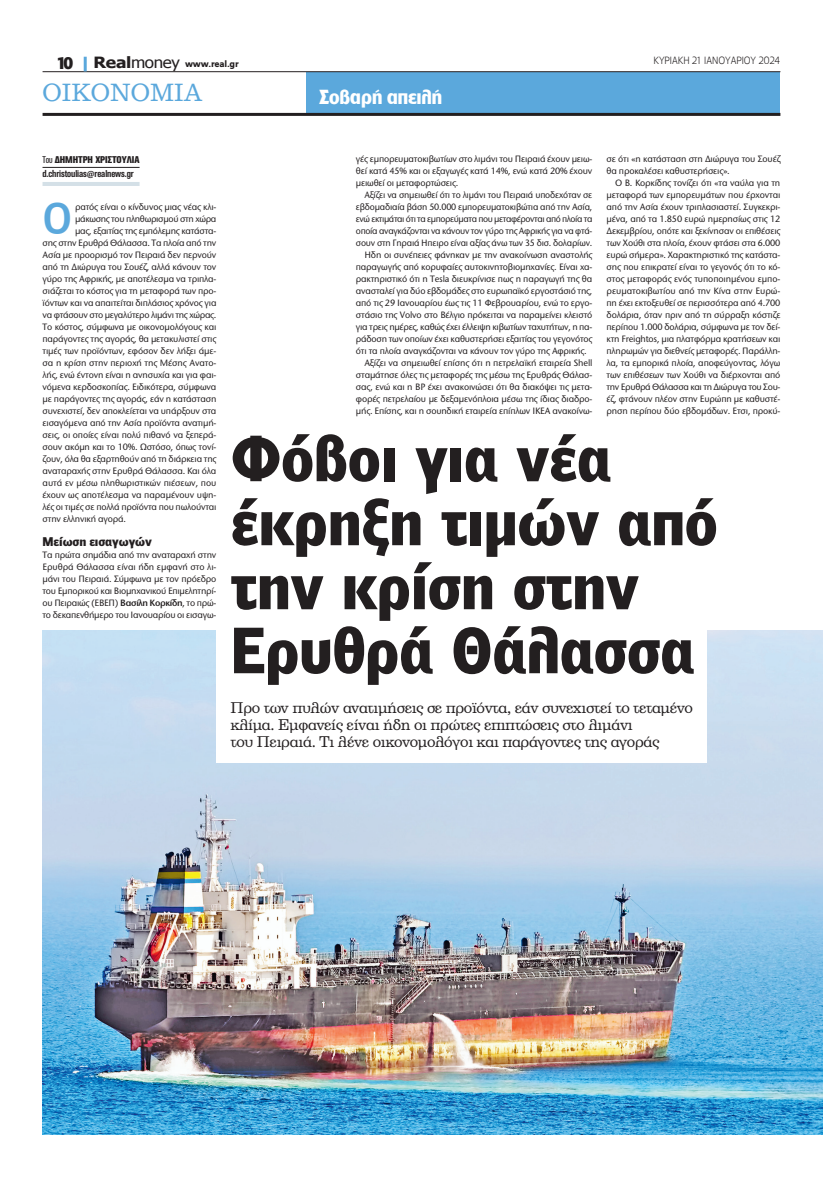
<style>
.page{position:relative;width:823px;height:1191px;background:#fff}
.page>*{position:absolute;margin:0;border:0;box-sizing:border-box;transform-origin:0 0}
.t1{font:900 62px/64px "PF Bell Gothic Text";letter-spacing:-.01em;color:#231f20;scale:.96 1}
.t2{font:500 42px "PF Lounge";color:#5ba8dc}
.t3{font:24px "PF Clarendon";color:#5ba8dc;scale:.96 1}
.t4{font:700 19px "PF Lounge";color:#fff}
.t5{font:700 16px "PF Lounge";color:#231f20}
.t6{font:15px/17px "PF Clarendon";letter-spacing:-.02em;color:#231f20}
.t7{font:900 12px "PF Bell Gothic Text";letter-spacing:-.005em;color:#231f20}
.t8{font:700 10px "PF Akzidenz Text Cond";letter-spacing:-.01em;color:#231f20}
.t9{font:300 10px "PF Lounge";letter-spacing:-.005em;color:#231f20;scale:.96 1}
.t10{font:900 10px "PF Akzidenz Text Cond";letter-spacing:-.01em;color:#231f20}
.t11{font:500 9.6px/12px "Stone Sans ITC Hel";letter-spacing:-.02em;color:#231f20;text-align:justify}
.t12{font:500 9.6px "Stone Sans ITC Hel";letter-spacing:-.02em;color:#231f20;scale:.95 1}
.t13{font:500 9.6px "Stone Sans ITC Hel";letter-spacing:-.04em;color:#231f20;scale:.95 1}
.t14{font:900 9px "PF Catalog";letter-spacing:-.02em;color:#231f20;scale:.96 1}
.s1{font-family:"Tahoma";font-weight:700;font-size:15.5px}
.s2{font-family:"Tahoma";font-weight:400;font-size:15.5px}
.s3{font-weight:400}
.s4{font-weight:600}
</style>
<div class="page">
<div style="left:306px;top:72px;width:474px;height:41px;background:#5ba8dc"></div>
<hr style="left:43px;top:71px;width:737px;height:1px;background:#231f20">
<hr style="left:43px;top:113px;width:737px;height:3px;background:#231f20">
<hr style="left:84px;top:57px;width:3px;height:14px;background:#5ba8dc">
<hr style="left:42px;top:167px;width:97px;height:1px;background:#231f20">
<hr style="left:42px;top:182px;width:97px;height:4px;background:#d4e0e7">
<img style="left:43px;top:630px;width:779px;height:504px">
<div style="left:216px;top:582px;width:491px;height:180px;background:#fff"></div>
<p class="t14" style="left:94px;top:59px;width:153px"><span class="s1">Real</span><span class="s2">money</span> www.real.gr</p>
<p class="t9" style="left:653px;top:55px;width:81px">κυριακη 21 ΙΑΝΟΥΑΡΙ</p>
<p class="t9" style="left:743px;top:55px;width:40px">ΟΥ 2024</p>
<h3 class="t5" style="left:57px;top:54px;width:18px">10</h3>
<h3 class="t3" style="left:43px;top:80px;width:168px">OIKONOMIA</h3>
<h3 class="t4" style="left:319px;top:86px;width:124px">Σοβαρή απειλή</h3>
<p class="t10" style="left:42px;top:154px;width:98px"><span class="s3">Του</span> ΔΗΜΗΤΡΗ ΧΡΙΣΤΟΥΛΙΑ</p>
<p class="t11" style="left:356px;top:153px;width:238px">γές εμπορευματοκιβωτίων στο λιμάνι του Πειραιά έχουν μειω&shy;θεί κατά 45% και οι εξαγωγές κατά 14%, ενώ κατά 20% έχουν μειωθεί οι μεταφορτώσεις.</p>
<p class="t12" style="left:364px;top:189px;width:241px">Αξίζει να σημειωθεί ότι το λιμάνι του Πειραιά υποδεχόταν σε</p>
<p class="t12" style="left:356px;top:201px;width:250px">εβδομαδιαία βάση 50.000 εμπορευματοκιβώτια από την Ασία,</p>
<p class="t13" style="left:356px;top:213px;width:250px">ενώ εκτιμάται ότι τα εμπορεύματα που μεταφέρονται από πλοία τα</p>
<p class="t12" style="left:356px;top:225px;width:250px">οποία αναγκάζονται να κάνουν τον γύρο της Αφρικής για να φτά-</p>
<p class="t12" style="left:356px;top:237px;width:250px">σουν στη Γηραιά Ηπειρο είναι αξίας άνω των 35 δισ. δολαρίων.</p>
<p class="t11" style="left:364px;top:249px;width:229px">Ηδη οι συνέπειες φάνηκαν με την ανακοίνωση αναστολής</p>
<p class="t11" style="left:356px;top:261px;width:238px">παραγωγής από κορυφαίες αυτοκινητοβιομηχανίες. Είναι χα-</p>
<p class="t11" style="left:356px;top:273px;width:238px">ρακτηριστικό ότι η Tesla διευκρίνισε πως η παραγωγή της θα</p>
<p class="t11" style="left:356px;top:285px;width:238px">ανασταλεί για δύο εβδομάδες στο ευρωπαϊκό εργοστάσιό της,</p>
<p class="t11" style="left:356px;top:297px;width:238px">από τις 29 Ιανουαρίου έως τις 11 Φεβρουαρίου, ενώ το εργο-</p>
<p class="t11" style="left:356px;top:309px;width:238px">στάσιο της Volvo στο Βέλγιο πρόκειται να παραμείνει κλειστό</p>
<p class="t11" style="left:356px;top:321px;width:238px">για τρεις ημέρες, καθώς έχει έλλειψη κιβωτίων ταχυτήτων, η πα-</p>
<p class="t11" style="left:356px;top:333px;width:238px">ράδοση των οποίων έχει καθυστερήσει εξαιτίας του γεγονότος</p>
<p class="t11" style="left:356px;top:345px;width:232px">ότι τα πλοία αναγκάζονται να κάνουν τον γύρο της Αφρικής.</p>
<p class="t11" style="left:364px;top:357px;width:229px">Αξίζει να σημειωθεί επίσης ότι η πετρελαϊκή εταιρεία Shell</p>
<p class="t11" style="left:356px;top:369px;width:238px">σταμάτησε όλες τις μεταφορές της μέσω της Ερυθράς Θάλασ-</p>
<p class="t11" style="left:356px;top:381px;width:238px">σας, ενώ και η BP έχει ανακοινώσει ότι θα διακόψει τις μετα-</p>
<p class="t11" style="left:356px;top:393px;width:238px">φορές πετρελαίου με δεξαμενόπλοια μέσω της ίδιας διαδρο-</p>
<p class="t11" style="left:356px;top:405px;width:238px">μής. Επίσης, και η σουηδική εταιρεία επίπλων IΚΕΑ ανακοίνω-</p>
<p class="t11" style="left:606px;top:153px;width:175px">σε ότι «η κατάσταση στη Διώρυγα του Σουέζ θα προκαλέσει καθυστερήσεις».</p>
<p class="t11" style="left:606px;top:177px;width:175px;text-indent:9px">Ο Β. Κορκίδης τονίζει ότι «τα ναύλα για τη μεταφορά των εμπορευμάτων που έρχονται από την Ασία έχουν τριπλασιαστεί. Συγκεκρι&shy;μένα, από τα 1.850 ευρώ ημερησίως στις 12<br>Δεκεμβρίου, οπότε και ξεκίνησαν οι επιθέσεις των Χούθι στα πλοία, έχουν φτάσει στα 6.000 ευρώ σήμερα». Χαρακτηριστικό της κατάστα&shy;σης που επικρατεί είναι το γεγονός ότι το κό&shy;στος μεταφοράς ενός τυποποιημένου εμπο&shy;ρευματοκιβωτίου από την Κίνα στην Ευρώ&shy;πη έχει εκτοξευθεί σε περισσότερα από 4.700 δολάρια, όταν πριν από τη σύρραξη κόστιζε περίπου 1.000 δολάρια, σύμφωνα με τον δεί&shy;κτη Freightos, μια πλατφόρμα κρατήσεων και πληρωμών για διεθνείς μεταφορές. Παράλλη&shy;λα, τα εμπορικά πλοία, αποφεύγοντας, λόγω των επιθέσεων των Χούθι να διέρχονται από την Ερυθρά Θάλασσα και τη Διώρυγα του Σου&shy;έζ, φτάνουν πλέον στην Ευρώπη με καθυστέ&shy;ρηση περίπου δύο εβδομάδων. Ετσι, προκύ-</p>
<h1 class="t1" style="left:230px;top:425px;width:509px">Φόβοι για νέα έκρηξη τιμών από την κρίση στην<br>Ερυθρά Θάλασσα</h1>
<h3 class="t6" style="left:230px;top:700px;width:463px">ΠΡΟ ΤΩΝ ΠΥΛΏΝ ΑΝΑΤΙΜΉΣΕΙΣ ΣΕ ΠΡΟΪΌΝΤΑ, ΕΆΝ ΣΥΝΕΧΙΣΤΕΊ ΤΟ ΤΕΤΑΜΈΝΟ<br>ΚΛΊΜΑ. ΕΜΦΑΝΕΊΣ ΕΊΝΑΙ ΉΔΗ ΟΙ ΠΡΏΤΕΣ ΕΠΙΠΤΏΣΕΙΣ ΣΤΟ ΛΙΜΆΝΙ<br>ΤΟΥ ΠΕΙΡΑΙΆ. ΤΙ ΛΈΝΕ ΟΙΚΟΝΟΜΟΛΌΓΟΙ ΚΑΙ ΠΑΡΆΓΟΝΤΕΣ ΤΗΣ ΑΓΟΡΆΣ</h3>
<p class="t8" style="left:42px;top:168px;width:93px">d.christoulias@realnews.gr</p>
<h2 class="t2" style="left:43px;top:195px;width:31px">Ο</h2>
<p class="t11" style="left:75px;top:201px;width:143px">ρατός είναι ο κίνδυνος μιας νέας κλι-</p>
<p class="t11" style="left:75px;top:213px;width:143px">μάκωσης του πληθωρισμού στη χώρα</p>
<p class="t11" style="left:75px;top:225px;width:143px">μας, εξαιτίας της εμπόλεμης κατάστα-</p>
<p class="t11" style="left:43px;top:237px;width:175px">σης στην Ερυθρά Θάλασσα. Τα πλοία από την</p>
<p class="t11" style="left:43px;top:249px;width:175px">Ασία με προορισμό τον Πειραιά δεν περνούν</p>
<p class="t11" style="left:43px;top:261px;width:175px">από τη Διώρυγα του Σουέζ, αλλά κάνουν τον</p>
<p class="t11" style="left:43px;top:273px;width:175px">γύρο της Αφρικής, με αποτέλεσμα να τριπλα-</p>
<p class="t11" style="left:43px;top:285px;width:175px">σιάζεται το κόστος για τη μεταφορά των προ-</p>
<p class="t11" style="left:43px;top:297px;width:175px">ϊόντων και να απαιτείται διπλάσιος χρόνος για</p>
<p class="t11" style="left:43px;top:309px;width:175px">να φτάσουν στο μεγαλύτερο λιμάνι της χώρας.</p>
<p class="t11" style="left:43px;top:321px;width:175px">Το κόστος, σύμφωνα με οικονομολόγους και</p>
<p class="t11" style="left:43px;top:333px;width:175px">παράγοντες της αγοράς, θα μετακυλιστεί στις</p>
<p class="t11" style="left:43px;top:345px;width:175px">τιμές των προϊόντων, εφόσον δεν λήξει άμε-</p>
<p class="t11" style="left:43px;top:357px;width:175px">σα η κρίση στην περιοχή της Μέσης Ανατο-</p>
<p class="t11" style="left:43px;top:369px;width:175px">λής, ενώ έντονη είναι η ανησυχία και για φαι-</p>
<p class="t11" style="left:43px;top:381px;width:175px">νόμενα κερδοσκοπίας. Ειδικότερα, σύμφωνα</p>
<p class="t11" style="left:43px;top:393px;width:175px">με παράγοντες της αγοράς, εάν η κατάσταση</p>
<p class="t11" style="left:43px;top:405px;width:175px">συνεχιστεί, δεν αποκλείεται να υπάρξουν στα</p>
<p class="t11" style="left:43px;top:417px;width:175px">εισαγόμενα από την Ασία προϊόντα ανατιμή-</p>
<p class="t11" style="left:43px;top:429px;width:175px">σεις, οι οποίες είναι πολύ πιθανό να ξεπερά-</p>
<p class="t11" style="left:43px;top:441px;width:175px">σουν ακόμη και το 10%. Ωστόσο, όπως τονί-</p>
<p class="t11" style="left:43px;top:453px;width:175px">ζουν, όλα θα εξαρτηθούν από τη διάρκεια της</p>
<p class="t11" style="left:43px;top:465px;width:175px">αναταραχής στην Ερυθρά Θάλασσα. Και όλα</p>
<p class="t11" style="left:43px;top:477px;width:175px">αυτά εν μέσω πληθωριστικών πιέσεων, που</p>
<p class="t11" style="left:43px;top:489px;width:175px">έχουν ως αποτέλεσμα να παραμένουν υψη-</p>
<p class="t11" style="left:43px;top:501px;width:175px">λές οι τιμές σε πολλά προϊόντα που πωλούνται</p>
<p class="t11" style="left:43px;top:513px;width:85px">στην ελληνική αγορά.</p>
<p class="t7" style="left:43px;top:534px;width:111px">Μείωση εισαγωγών</p>
<p class="t11" style="left:43px;top:549px;width:175px">Τα πρώτα σημάδια από την αναταραχή στην Ερυθρά Θάλασσα είναι ήδη εμφανή στο λι&shy;μάνι του Πειραιά. Σύμφωνα με τον πρόεδρο του Εμπορικού και Βιομηχανικού Επιμελητηρί&shy;ου Πειραιώς (ΕΒΕΠ) <span class="s4">Βασίλη Κορκίδη</span>, το πρώ&shy;το δεκαπενθήμερο του Ιανουαρίου οι εισαγω-</p>
</div>
